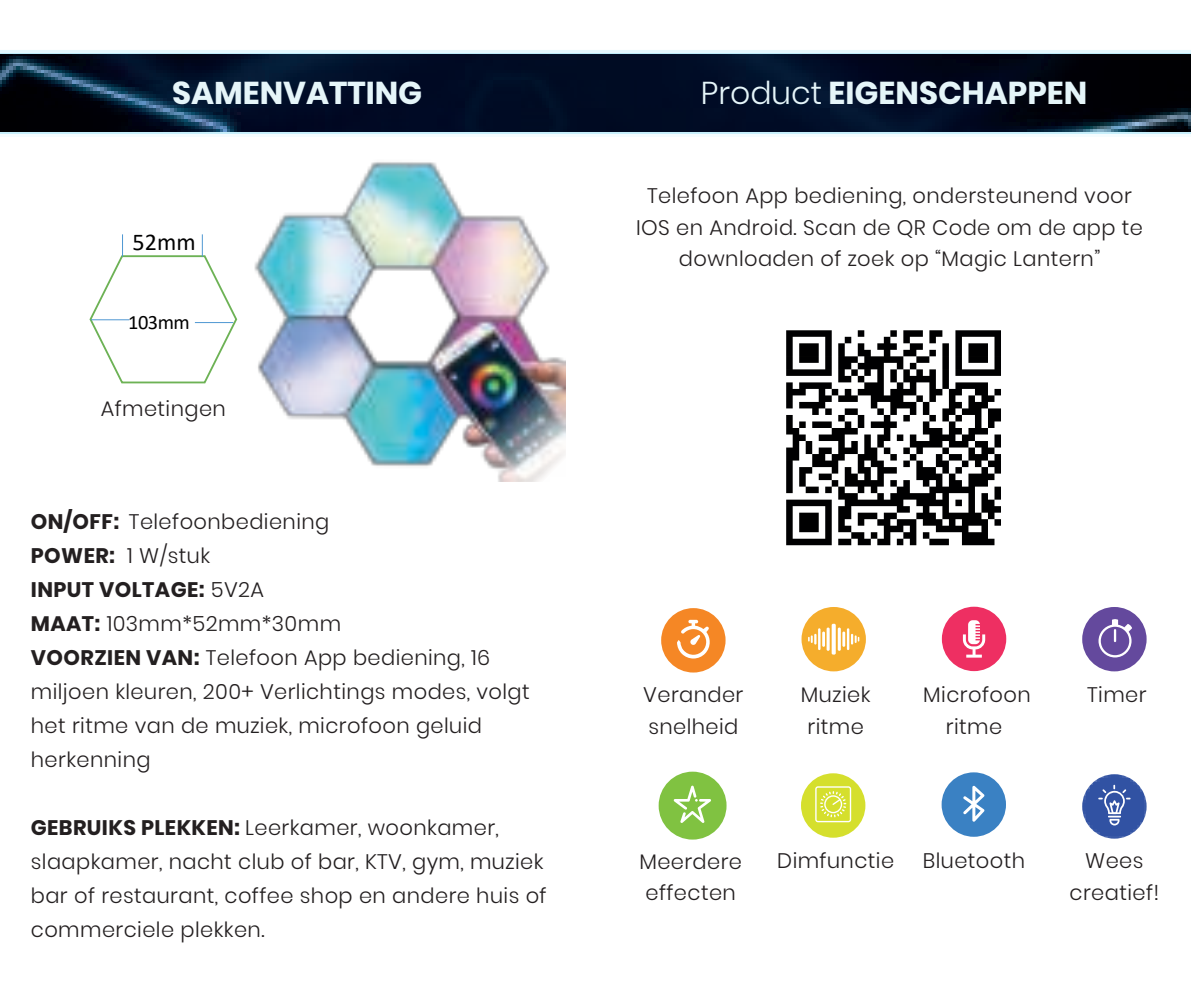
<style>
.page{position:relative;width:1191px;height:993px;background:#fff}
.page>*{position:absolute;margin:0;border:0;box-sizing:border-box;transform-origin:0 0}
.t1{font:700 31.5px "Poppins";color:#e5f5f9}
.t2{font:24.15px "Calibri";color:#000001}
.t3{font:300 21px/33.9px "Poppins";letter-spacing:.02em;color:#231f20;text-align:center}
.t4{font:20.3px "Calibri";letter-spacing:-.02em;color:#000001}
.s1{font-weight:700}
.s2{font-weight:300}
</style>
<div class="page">
<div style="left:0;top:50px;width:1190px;height:87px;background:#34c5f0;opacity:.9"></div>
<div style="left:0;top:53px;width:1190px;height:79px;background:#34c5f0;opacity:.75"></div>
<img style="left:0;top:54px;width:1190px;height:77px">
<svg style="left:89px;top:234px;width:148px;height:149px"></svg>
<img style="left:254px;top:162px;width:312px;height:319px">
<svg style="left:799px;top:605px;width:68px;height:68px;fill:#f5ad2c"></svg>
<div style="left:798px;top:603px;width:71px;height:71px;border:4px solid #fff;border-radius:50%"></div>
<svg style="left:831px;top:623px;width:4px;height:31px"></svg>
<svg style="left:837px;top:627px;width:4px;height:23px"></svg>
<hr style="left:842px;top:631px;width:3px;height:15px;background:#fff">
<hr style="left:847px;top:628px;width:2px;height:22px;background:#fff">
<svg style="left:851px;top:633px;width:8px;height:11px"></svg>
<hr style="left:826px;top:627px;width:3px;height:23px;background:#fff">
<hr style="left:822px;top:631px;width:3px;height:15px;background:#fff">
<hr style="left:818px;top:628px;width:2px;height:22px;background:#fff">
<svg style="left:808px;top:633px;width:8px;height:11px"></svg>
<div style="left:940px;top:604px;width:68px;height:68px;background:#ee2f62;border-radius:50%"></div>
<div style="left:938px;top:603px;width:71px;height:71px;border:4px solid #fff;border-radius:50%"></div>
<svg style="left:963px;top:620px;width:22px;height:37px"></svg>
<div style="left:1080px;top:605px;width:68px;height:68px;background:#64499d;border-radius:50%"></div>
<div style="left:1078px;top:603px;width:72px;height:71px;border:4px solid #fff;border-radius:50%"></div>
<svg style="left:1098px;top:619px;width:34px;height:38px"></svg>
<div style="left:940px;top:770px;width:67px;height:68px;background:#3a81c3;border-radius:50%"></div>
<div style="left:938px;top:768px;width:71px;height:72px;border:4px solid #fff;border-radius:50%"></div>
<svg style="left:963px;top:785px;width:21px;height:36px"></svg>
<div style="left:658px;top:771px;width:68px;height:68px;background:#80c241;border-radius:50%"></div>
<svg style="left:673px;top:785px;width:38px;height:37px"></svg>
<div style="left:1078px;top:770px;width:72px;height:72px;background:#fff;opacity:.94"></div>
<div style="left:1080px;top:771px;width:68px;height:69px;border:1px solid #fff;border-radius:50%"></div>
<svg style="left:1098px;top:784px;width:32px;height:41px"></svg>
<svg style="left:799px;top:771px;width:68px;height:68px;fill:#d5df2d"></svg>
<div style="left:797px;top:769px;width:72px;height:71px;border:4px solid #fff;border-radius:50%"></div>
<svg style="left:815px;top:786px;width:36px;height:36px"></svg>
<div style="left:659px;top:606px;width:68px;height:68px;background:#f58725;border-radius:50%"></div>
<div style="left:657px;top:604px;width:72px;height:71px;border:4px solid #fff;border-radius:50%"></div>
<svg style="left:677px;top:619px;width:32px;height:39px"></svg>
<svg style="left:786px;top:330px;width:215px;height:215px"></svg>
<h1 class="t1" style="left:172px;top:74px;width:252px">SAMENVATTING</h1>
<p class="t2" style="left:132px;top:225px;width:65px">52mm</p>
<p class="t4" style="left:128px;top:307px;width:63px">103mm</p>
<p class="t3" style="left:101px;top:391px;width:127px">Afmetingen</p>
<p class="t3" style="left:31px;top:504px;width:500px;text-align:left"><span class="s1">ON/OFF:</span> Telefoonbediening<br><span class="s1">POWER:</span> 1 W/stuk<br><span class="s1">INPUT VOLTAGE:</span> 5V2A<br><span class="s1">MAAT:</span> 103mm*52mm*30mm<br><span class="s1">VOORZIEN VAN:</span> Telefoon App bediening, 16 miljoen kleuren, 200+ Verlichtings modes, volgt het ritme van de muziek, microfoon geluid herkenning</p>
<p class="t3" style="left:31px;top:810px;width:517px;text-align:left"><span class="s1">GEBRUIKS PLEKKEN:</span> Leerkamer, woonkamer, slaapkamer, nacht club of bar, KTV, gym, muziek bar of restaurant, coffee shop en andere huis of commerciele plekken.</p>
<h1 class="t1" style="left:701px;top:74px;width:388px"><span class="s2">Product</span> EIGENSCHAPPEN</h1>
<p class="t3" style="left:636px;top:180px;width:508px;line-height:31.5px">Telefoon App bediening, ondersteunend voor<br>IOS en Android. Scan de QR Code om de app te downloaden of zoek op “Magic Lantern”</p>
<p class="t3" style="left:643px;top:679px;width:102px;line-height:31.5px;text-align:left">Verander snelheid</p>
<p class="t3" style="left:801px;top:679px;width:71px;line-height:31.5px">Muziek ritme</p>
<p class="t3" style="left:923px;top:679px;width:109px;line-height:31.5px">Microfoon ritme</p>
<p class="t3" style="left:1087px;top:677px;width:61px">Timer</p>
<p class="t3" style="left:777px;top:843px;width:118px">Dimfunctie</p>
<p class="t3" style="left:639px;top:844px;width:104px">Meerdere</p>
<p class="t3" style="left:923px;top:843px;width:104px">Bluetooth</p>
<p class="t3" style="left:645px;top:876px;width:92px">effecten</p>
<p class="t3" style="left:1069px;top:845px;width:91px;line-height:31.5px">Wees creatief!</p>
</div>
